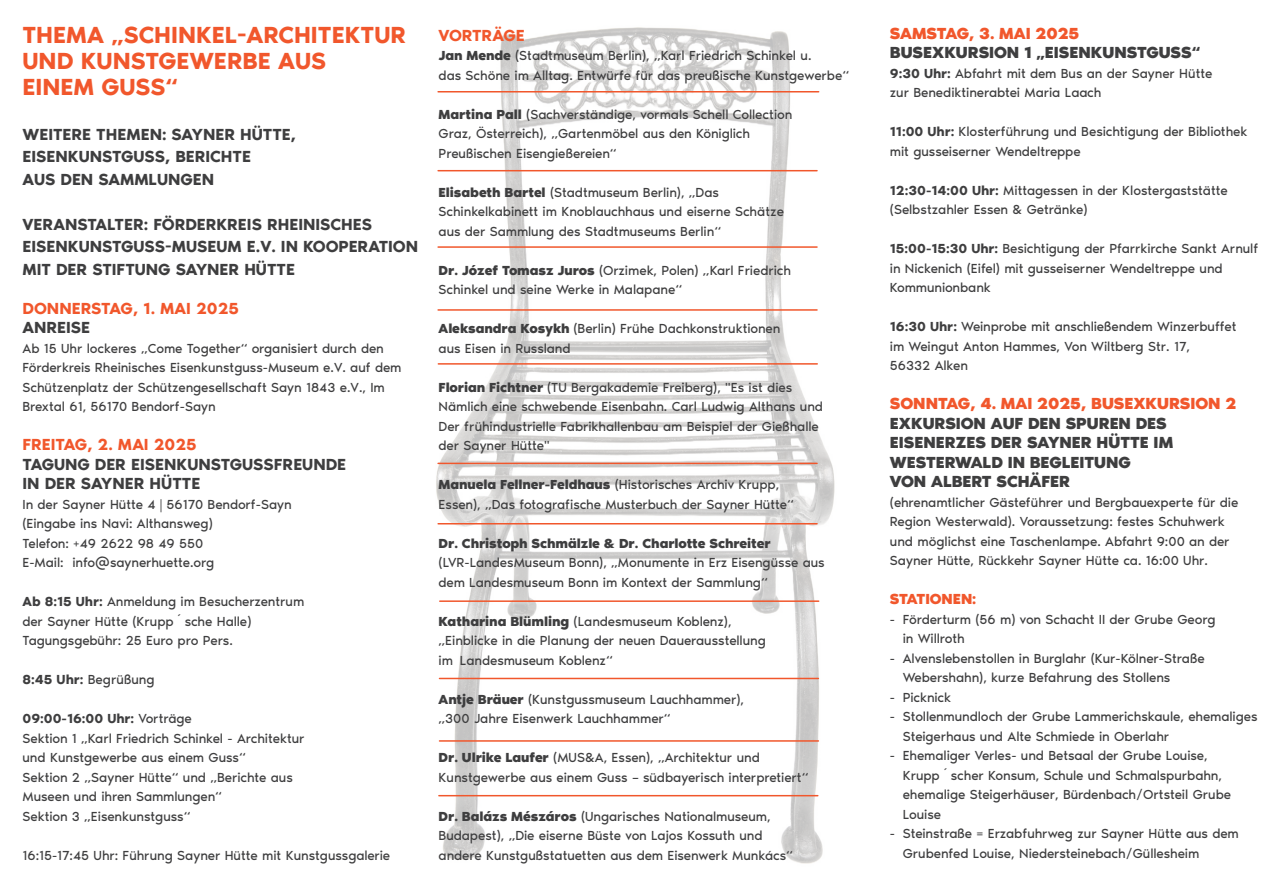
<style>
.page{position:relative;width:1276px;height:893px;background:#fff}
.page>*{position:absolute;margin:0;border:0;box-sizing:border-box;transform-origin:0 0}
.t1{font:600 24px/25.5px "Noir Pro";color:#f1572c}
.t2{font:600 16.5px/22.5px "Noir Pro";color:#3e3e3f}
.t3{font:700 16.5px/19.5px "Noir Pro";color:#3e3e3f}
.t4{font:700 16.5px "Noir Pro";color:#f1572c}
.t5{font:600 16.5px "Noir Pro";color:#f1572c}
.t6{font:700 15px "Noir Pro";letter-spacing:-.01em;color:#f1572c}
.t7{font:13.5px/19.5px "Noir Pro";letter-spacing:-.01em;color:#3e3e3f}
.t8{font:700 13.5px "Noir Pro";letter-spacing:-.01em;color:#3e3e3f}
.s1{font-size:12.75px}
.s2{font-weight:600}
.s3{font-weight:700}
</style>
<div class="page">
<img style="left:436px;top:27px;width:399px;height:837px">
<hr style="left:438px;top:170px;width:379px;height:1px;background:#f1572c">
<hr style="left:438px;top:246px;width:379px;height:2px;background:#f1572c">
<hr style="left:438px;top:309px;width:379px;height:2px;background:#f1572c">
<hr style="left:438px;top:363px;width:379px;height:2px;background:#f1572c">
<hr style="left:438px;top:463px;width:379px;height:1px;background:#f1572c">
<hr style="left:438px;top:523px;width:379px;height:1px;background:#f1572c">
<hr style="left:440px;top:600px;width:378px;height:2px;background:#f1572c">
<hr style="left:439px;top:678px;width:379px;height:1px;background:#f1572c">
<hr style="left:439px;top:740px;width:379px;height:2px;background:#f1572c">
<hr style="left:439px;top:795px;width:379px;height:1px;background:#f1572c">
<hr style="left:438px;top:91px;width:380px;height:1px;background:#f1572c">
<h1 class="t1" style="left:22px;top:24px;width:385px">THEMA „SCHINKEL-ARCHITEKTUR<br>UND KUNSTGEWERBE AUS<br>EINEM GUSS“</h1>
<p class="t2" style="left:22px;top:124px;width:275px">WEITERE THEMEN: SAYNER HÜTTE,<br>EISENKUNSTGUSS, BERICHTE<br>AUS DEN SAMMLUNGEN</p>
<p class="t2" style="left:22px;top:214px;width:397px">VERANSTALTER: FÖRDERKREIS RHEINISCHES<br>EISENKUNSTGUSS-MUSEUM E.V. IN KOOPERATION<br>MIT DER STIFTUNG SAYNER HÜTTE</p>
<p class="t5" style="left:22px;top:300px;width:218px">DONNERSTAG, 1. MAI 2025</p>
<p class="t2" style="left:22px;top:317px;width:69px">ANREISE</p>
<p class="t7" style="left:22px;top:339px;width:380px">Ab 15 Uhr lockeres „Come Together“ organisiert durch den Förderkreis Rheinisches Eisenkunstguss-Museum e.V. auf dem Schützenplatz der Schützengesellschaft Sayn 1843 e.V., Im Brextal 61, 56170 Bendorf-Sayn</p>
<p class="t5" style="left:22px;top:437px;width:176px">FREITAG, 2. MAI 2025</p>
<p class="t2" style="left:22px;top:455px;width:325px;line-height:19.5px">TAGUNG DER EISENKUNSTGUSSFREUNDE<br>IN DER SAYNER HÜTTE</p>
<p class="t7" style="left:22px;top:495px;width:271px">In der Sayner Hütte 4 <span class="s1">|</span> 56170 Bendorf-Sayn (Eingabe ins Navi: Althansweg)<br>Telefon: +49 2622 98 49 550<br>E-Mail: info@saynerhuette.org</p>
<p class="t7" style="left:22px;top:593px;width:283px"><span class="s2">Ab 8:15 Uhr:</span> Anmeldung im Besucherzentrum der Sayner Hütte (Krupp´sche Halle)<br>Tagungsgebühr: 25 Euro pro Pers.</p>
<p class="t7" style="left:22px;top:671px;width:134px"><span class="s2">8:45 Uhr:</span> Begrüßung</p>
<p class="t7" style="left:22px;top:710px;width:284px"><span class="s2">09:00-16:00 Uhr:</span> Vorträge<br>Sektion 1 „Karl Friedrich Schinkel - Architektur und Kunstgewerbe aus einem Guss“<br>Sektion 2 „Sayner Hütte“ und „Berichte aus Museen und ihren Sammlungen“<br>Sektion 3 „Eisenkunstguss“</p>
<p class="t7" style="left:22px;top:846px;width:369px">16:15-17:45 Uhr: Führung Sayner Hütte mit Kunstgussgalerie</p>
<p class="t5" style="left:438px;top:27px;width:88px">VORTRÄGE</p>
<p class="t7" style="left:438px;top:47px;width:412px"><span class="s3">Jan Mende</span> (Stadtmuseum Berlin), „Karl Friedrich Schinkel u.<br>das Schöne im Alltag. Entwürfe für das preußische Kunstgewerbe“</p>
<p class="t7" style="left:438px;top:105px;width:355px"><span class="s3">Martina Pall</span> (Sachverständige, vormals Schell Collection<br>Graz, Österreich), „Gartenmöbel aus den Königlich<br>Preußischen Eisengießereien“</p>
<p class="t7" style="left:438px;top:183px;width:347px"><span class="s3">Elisabeth Bartel</span> (Stadtmuseum Berlin), „Das<br>Schinkelkabinett im Knoblauchhaus und eiserne Schätze aus der Sammlung des Stadtmuseums Berlin“</p>
<p class="t7" style="left:438px;top:261px;width:354px"><span class="s3">Dr. Józef Tomasz Juros</span> (Orzimek, Polen) „Karl Friedrich<br>Schinkel und seine Werke in Malapane“</p>
<p class="t7" style="left:438px;top:320px;width:343px"><span class="s3">Aleksandra Kosykh</span> (Berlin) Frühe Dachkonstruktionen aus Eisen in Russland</p>
<p class="t7" style="left:438px;top:378px;width:386px"><span class="s3">Florian Fichtner</span> (TU Bergakademie Freiberg), "Es ist dies Nämlich eine schwebende Eisenbahn. Carl Ludwig Althans und Der frühindustrielle Fabrikhallenbau am Beispiel der Gießhalle der Sayner Hütte"</p>
<p class="t7" style="left:438px;top:476px;width:357px"><span class="s3">Manuela Fellner-Feldhaus</span> (Historisches Archiv Krupp,<br>Essen), „Das fotografische Musterbuch der Sayner Hütte“</p>
<p class="t8" style="left:438px;top:537px;width:333px">Dr. Christoph Schmälzle &amp; Dr. Charlotte Schreiter</p>
<p class="t7" style="left:438px;top:554px;width:388px">(LVR-LandesMuseum Bonn), „Monumente in Erz Eisengüsse aus dem Landesmuseum Bonn im Kontext der Sammlung“</p>
<p class="t7" style="left:438px;top:612px;width:329px"><span class="s3">Katharina Blümling</span> (Landesmuseum Koblenz), „Einblicke in die Planung der neuen Dauerausstellung im Landesmuseum Koblenz“</p>
<p class="t7" style="left:438px;top:690px;width:307px"><span class="s3">Antje Bräuer</span> (Kunstgussmuseum Lauchhammer), „300 Jahre Eisenwerk Lauchhammer“</p>
<p class="t7" style="left:438px;top:749px;width:371px"><span class="s3">Dr. Ulrike Laufer</span> (MUS&amp;A, Essen), „Architektur und<br>Kunstgewerbe aus einem Guss – südbayerisch interpretiert“</p>
<p class="t7" style="left:438px;top:807px;width:356px"><span class="s3">Dr. Balázs Mészáros</span> (Ungarisches Nationalmuseum,<br>Budapest), „Die eiserne Büste von Lajos Kossuth und andere Kunstgußstatuetten aus dem Eisenwerk Munkács“</p>
<p class="t4" style="left:890px;top:25px;width:191px">SAMSTAG, 3. MAI 2025</p>
<p class="t3" style="left:890px;top:44px;width:312px">BUSEXKURSION 1 „EISENKUNSTGUSS“</p>
<p class="t7" style="left:890px;top:64px;width:324px"><span class="s2">9:30 Uhr:</span> Abfahrt mit dem Bus an der Sayner Hütte zur Benediktinerabtei Maria Laach</p>
<p class="t7" style="left:890px;top:123px;width:359px"><span class="s2">11:00 Uhr:</span> Klosterführung und Besichtigung der Bibliothek mit gusseiserner Wendeltreppe</p>
<p class="t7" style="left:890px;top:181px;width:339px"><span class="s2">12:30-14:00 Uhr:</span> Mittagessen in der Klostergaststätte (Selbstzahler Essen &amp; Getränke)</p>
<p class="t7" style="left:890px;top:240px;width:370px"><span class="s2">15:00-15:30 Uhr:</span> Besichtigung der Pfarrkirche Sankt Arnulf in Nickenich (Eifel) mit gusseiserner Wendeltreppe und<br>Kommunionbank</p>
<p class="t7" style="left:890px;top:318px;width:348px"><span class="s2">16:30 Uhr:</span> Weinprobe mit anschließendem Winzerbuffet im Weingut Anton Hammes, Von Wiltberg Str. 17,<br>56332 Alken</p>
<p class="t4" style="left:890px;top:396px;width:348px">SONNTAG, 4. MAI 2025, BUSEXKURSION 2</p>
<p class="t3" style="left:890px;top:414px;width:285px">EXKURSION AUF DEN SPUREN DES<br>EISENERZES DER SAYNER HÜTTE IM<br>WESTERWALD IN BEGLEITUNG<br>VON ALBERT SCHÄFER</p>
<p class="t7" style="left:890px;top:493px;width:350px">(ehrenamtlicher Gästeführer und Bergbauexperte für die Region Westerwald). Voraussetzung: festes Schuhwerk und möglichst eine Taschenlampe. Abfahrt 9:00 an der Sayner Hütte, Rückkehr Sayner Hütte ca. 16:00 Uhr.</p>
<p class="t6" style="left:890px;top:592px;width:88px">STATIONEN:</p>
<p class="t7" style="left:902px;top:610px;width:314px;text-indent:-13px">- Förderturm (56 m) von Schacht II der Grube Georg in Willroth</p>
<p class="t7" style="left:902px;top:649px;width:303px;text-indent:-13px">- Alvenslebenstollen in Burglahr (Kur-Kölner-Straße<br>Webershahn), kurze Befahrung des Stollens</p>
<p class="t7" style="left:890px;top:688px;width:63px">- Picknick</p>
<p class="t7" style="left:902px;top:708px;width:356px;text-indent:-13px">- Stollenmundloch der Grube Lammerichskaule, ehemaliges<br>Steigerhaus und Alte Schmiede in Oberlahr</p>
<p class="t7" style="left:902px;top:747px;width:330px;text-indent:-13px">- Ehemaliger Verles- und Betsaal der Grube Louise, Krupp´scher Konsum, Schule und Schmalspurbahn, ehemalige Steigerhäuser, Bürdenbach/Ortsteil Grube Louise</p>
<p class="t7" style="left:902px;top:825px;width:338px;text-indent:-13px">- Steinstraße = Erzabfuhrweg zur Sayner Hütte aus dem<br>Grubenfed Louise, Niedersteinebach/Güllesheim</p>
</div>
